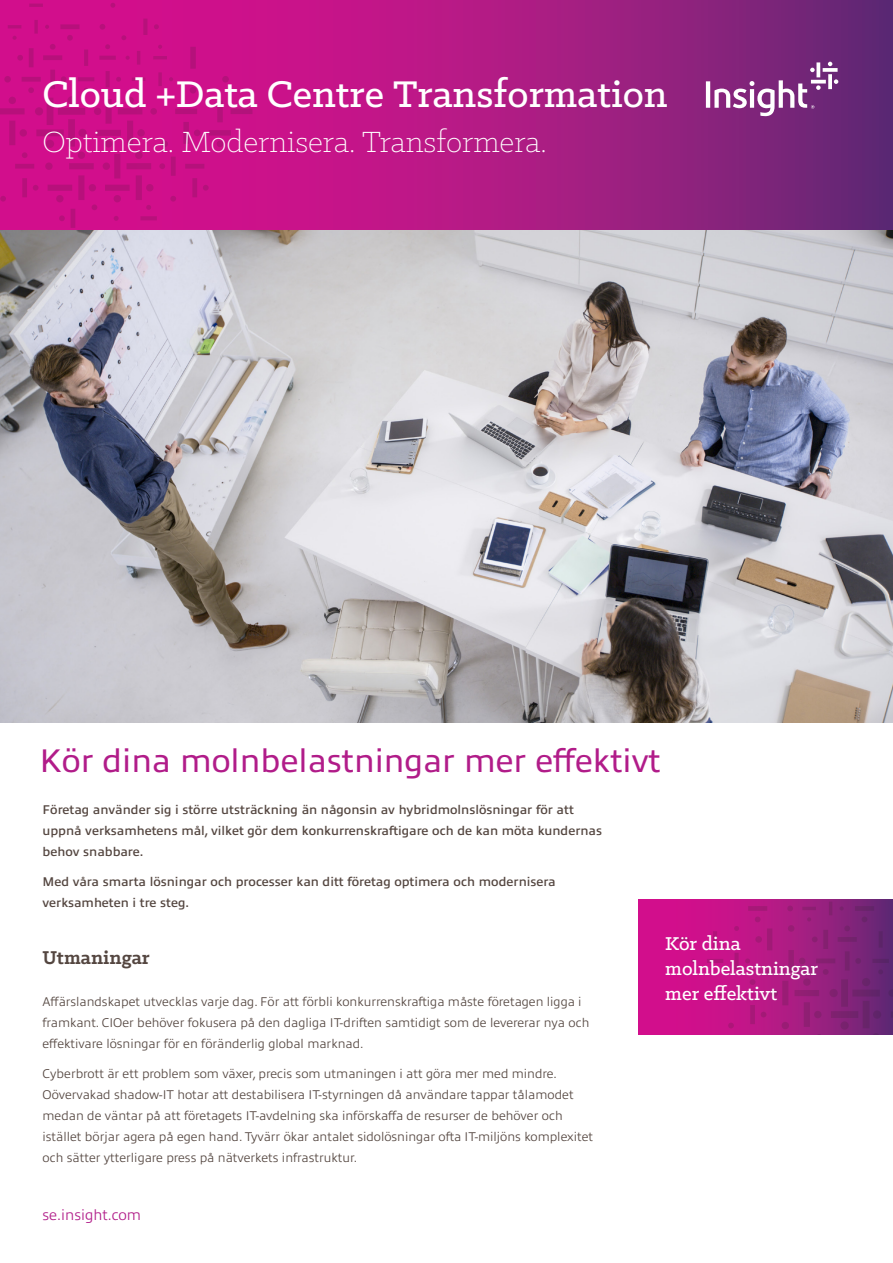
<style>
.page{position:relative;width:893px;height:1263px;background:#fff}
.page>*{position:absolute;margin:0;border:0;box-sizing:border-box;transform-origin:0 0}
.t1{font:500 42px "Klinic Slab";color:#fff}
.large_headers_purple{font:33px "Allumi Pro";color:#b11c89}
.t2{font:300 33px "Klinic Slab";color:#fff}
.quote_white_out{font:500 21px/25.2px "Klinic Slab";color:#fff}
.sub_header{font:700 21px "Klinic Slab";color:#544640}
.sign_off_url{font:300 15px "Allumi Pro";color:#b11c89}
.body_copy{font:300 12.75px/21px "Allumi Pro";color:#544640}
.Intro_copy{font:600 12.75px/21px "Allumi Pro";color:#544640}
</style>
<div class="page">
<svg style="left:252px;top:0;width:641px;height:230px;background:#a11d81"></svg>
<svg style="left:706px;top:62px;width:132px;height:54px;background:#944f93"></svg>
<svg style="left:0;top:0;width:252px;height:230px;background:#cd0e89"></svg>
<img style="left:0;top:230px;width:893px;height:493px">
<div style="left:639px;top:899px;width:254px;height:135px;background:#d20e8c"></div>
<svg style="left:675px;top:899px;width:218px;height:135px"></svg>
<p class="t1" style="left:43px;top:67px;width:627px">Cloud +Data Centre Transformation</p>
<p class="t2" style="left:43px;top:121px;width:506px">Optimera. Modernisera. Transformera.</p>
<p class="t1" style="left:43px;top:112px;width:458px">headline second line if req</p>
<p class="large_headers_purple" style="left:40px;top:736px;width:623px">Kör dina molnbelastningar mer effektivt</p>
<p class="Intro_copy" style="left:43px;top:798px;width:561px">Företag använder sig i större utsträckning än någonsin av hybridmolnslösningar för att uppnå verksamhetens mål, vilket gör dem konkurrenskraftigare och de kan möta kundernas behov snabbare.</p>
<p class="Intro_copy" style="left:43px;top:870px;width:515px">Med våra smarta lösningar och processer kan ditt företag optimera och modernisera verksamheten i tre steg.</p>
<p class="sub_header" style="left:43px;top:944px;width:109px">Utmaningar</p>
<p class="body_copy" style="left:43px;top:990px;width:548px">Affärslandskapet utvecklas varje dag. För att förbli konkurrenskraftiga måste företagen ligga i framkant. CIOer behöver fokusera på den dagliga IT-driften samtidigt som de levererar nya och effektivare lösningar för en föränderlig global marknad.</p>
<p class="body_copy" style="left:43px;top:1062px;width:552px">Cyberbrott är ett problem som växer, precis som utmaningen i att göra mer med mindre.<br>Oövervakad shadow-IT hotar att destabilisera IT-styrningen då användare tappar tålamodet medan de väntar på att företagets IT-avdelning ska införskaffa de resurser de behöver och istället börjar agera på egen hand. Tyvärr ökar antalet sidolösningar ofta IT-miljöns komplexitet och sätter ytterligare press på nätverkets infrastruktur.</p>
<p class="sign_off_url" style="left:43px;top:1204px;width:100px">se.insight.com</p>
<p class="quote_white_out" style="left:665px;top:930px;width:154px">Kör dina molnbelastningar mer effektivt</p>
</div>
